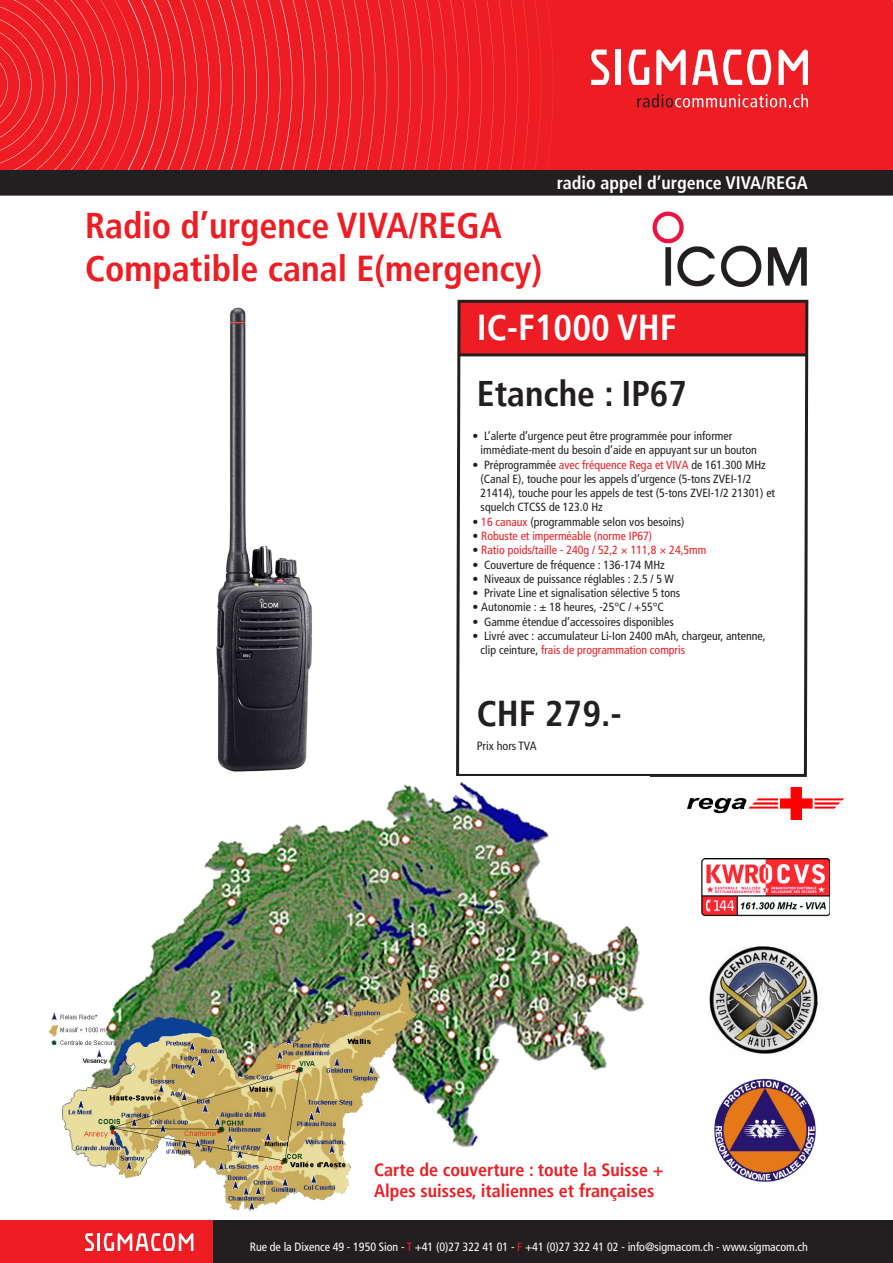
<style>
.page{position:relative;width:893px;height:1263px;background:#fff}
.page>*{position:absolute;margin:0;border:0;box-sizing:border-box;transform-origin:0 0}
.t1{font:700 condensed 36px "Frutiger LT";color:#ee1d23}
.t2{font:700 condensed 36px "Frutiger LT";color:#fff}
.t3{font:700 condensed 36px "Frutiger LT";color:#231f20}
.t4{font:700 condensed 35.7px "Frutiger LT";color:#231f20}
.t5{font:700 condensed 18px "Frutiger LT";color:#ee1d23}
.t6{font:700 condensed 18px "Frutiger LT";color:#fff}
.t7{font:condensed 12px "Frutiger LT";letter-spacing:-.005em;color:#fff}
.t8{font:condensed 12px "Frutiger LT";color:#231f20}
.t9{font:condensed 11.85px/14.2px "Frutiger LT";color:#231f20}
.t10{font:condensed 11.85px "Frutiger LT";color:#ee1d23}
.s1{color:#ee1d23}
.s2{color:#231f20}
</style>
<div class="page">
<div style="left:0;top:0;width:893px;height:170px;background:#ee1d23"></div>
<svg style="left:535px;top:1px;width:6px;height:168px"></svg>
<svg style="left:547px;top:2px;width:6px;height:166px"></svg>
<svg style="left:0;top:0;width:529px;height:170px"></svg>
<div style="left:0;top:1220px;width:214px;height:43px;background:#ee1d23"></div>
<div style="left:214px;top:1220px;width:679px;height:43px;background:#231f20"></div>
<hr style="left:97px;top:1233px;width:3px;height:18px;background:#fff">
<svg style="left:85px;top:1233px;width:9px;height:18px"></svg>
<svg style="left:104px;top:1233px;width:89px;height:18px"></svg>
<div style="left:1px;top:171px;width:891px;height:24px;background:#231f20"></div>
<div style="left:0;top:170px;width:893px;height:26px;border:2px solid #231f20"></div>
<svg style="left:637px;top:94px;width:171px;height:13px"></svg>
<svg style="left:629px;top:50px;width:20px;height:35px"></svg>
<svg style="left:656px;top:49px;width:30px;height:36px"></svg>
<svg style="left:778px;top:49px;width:30px;height:36px"></svg>
<div style="left:615px;top:50px;width:6px;height:35px;background:#fff"></div>
<svg style="left:591px;top:50px;width:18px;height:35px"></svg>
<svg style="left:692px;top:50px;width:79px;height:35px"></svg>
<svg style="left:456px;top:299px;width:353px;height:478px"></svg>
<hr style="left:458px;top:353px;width:350px;height:3px;background:#231f20">
<img style="left:216px;top:307px;width:96px;height:465px">
<img style="left:653px;top:212px;width:153px;height:74px">
<img style="left:709px;top:947px;width:108px;height:107px">
<img style="left:701px;top:859px;width:129px;height:57px">
<img style="left:687px;top:788px;width:156px;height:32px">
<img style="left:714px;top:1079px;width:102px;height:103px">
<img style="left:48px;top:782px;width:597px;height:429px">
<h3 class="t6" style="left:557px;top:172px;width:253px">radio appel d’urgence VIVA/REGA</h3>
<p class="t1" style="left:85px;top:204px;width:418px">Radio d’urgence VIVA/REGA</p>
<p class="t1" style="left:85px;top:247px;width:459px">Compatible canal E(mergency)</p>
<p class="t2" style="left:477px;top:306px;width:201px">IC-F1000 VHF</p>
<p class="t4" style="left:477px;top:373px;width:212px">Etanche : IP67</p>
<p class="t9" style="left:481px;top:429px;width:278px;text-indent:-8px">• L’alerte d’urgence peut être programmée pour informer immédiate-ment du besoin d’aide en appuyant sur un bouton</p>
<p class="t9" style="left:481px;top:458px;width:296px;text-indent:-8px">• Préprogrammée <span class="s1">avec fréquence Rega et VIVA</span> de 161.300 MHz (Canal E), touche pour les appels d’urgence (5-tons ZVEI-1/2<br>21414), touche pour les appels de test (5-tons ZVEI-1/2 21301) et squelch CTCSS de 123.0 Hz</p>
<p class="t9" style="left:472px;top:515px;width:214px">• <span class="s1">16 canaux</span> (programmable selon vos besoins)</p>
<p class="t10" style="left:472px;top:529px;width:181px"><span class="s2">•</span> Robuste et imperméable (norme IP67)</p>
<p class="t10" style="left:472px;top:543px;width:235px"><span class="s2">•</span> Ratio poids/taille - 240g / 52,2 × 111,8 × 24,5mm</p>
<p class="t9" style="left:472px;top:557px;width:194px">• Couverture de fréquence : 136-174 MHz</p>
<p class="t9" style="left:472px;top:572px;width:203px">• Niveaux de puissance réglables : 2.5 / 5 W</p>
<p class="t9" style="left:472px;top:586px;width:209px">• Private Line et signalisation sélective 5 tons</p>
<p class="t9" style="left:472px;top:600px;width:193px">• Autonomie : ± 18 heures, -25°C / +55°C</p>
<p class="t9" style="left:472px;top:614px;width:203px">• Gamme étendue d’accessoires disponibles</p>
<p class="t9" style="left:481px;top:629px;width:286px;text-indent:-8px">• Livré avec : accumulateur Li-Ion 2400 mAh, chargeur, antenne, clip ceinture, <span class="s1">frais de programmation compris</span></p>
<p class="t3" style="left:477px;top:692px;width:146px">CHF 279.-</p>
<p class="t8" style="left:477px;top:739px;width:61px">Prix hors TVA</p>
<p class="t5" style="left:374px;top:1159px;width:291px">Carte de couverture : toute la Suisse +</p>
<p class="t5" style="left:374px;top:1180px;width:282px">Alpes suisses, italiennes et françaises</p>
<p class="t7" style="left:250px;top:1239px;width:560px">Rue de la Dixence 49 - 1950 Sion - <span class="s1">T</span> +41 (0)27 322 41 01 - <span class="s1">F</span> +41 (0)27 322 41 02 - info@sigmacom.ch - www.sigmacom.ch</p>
</div>
